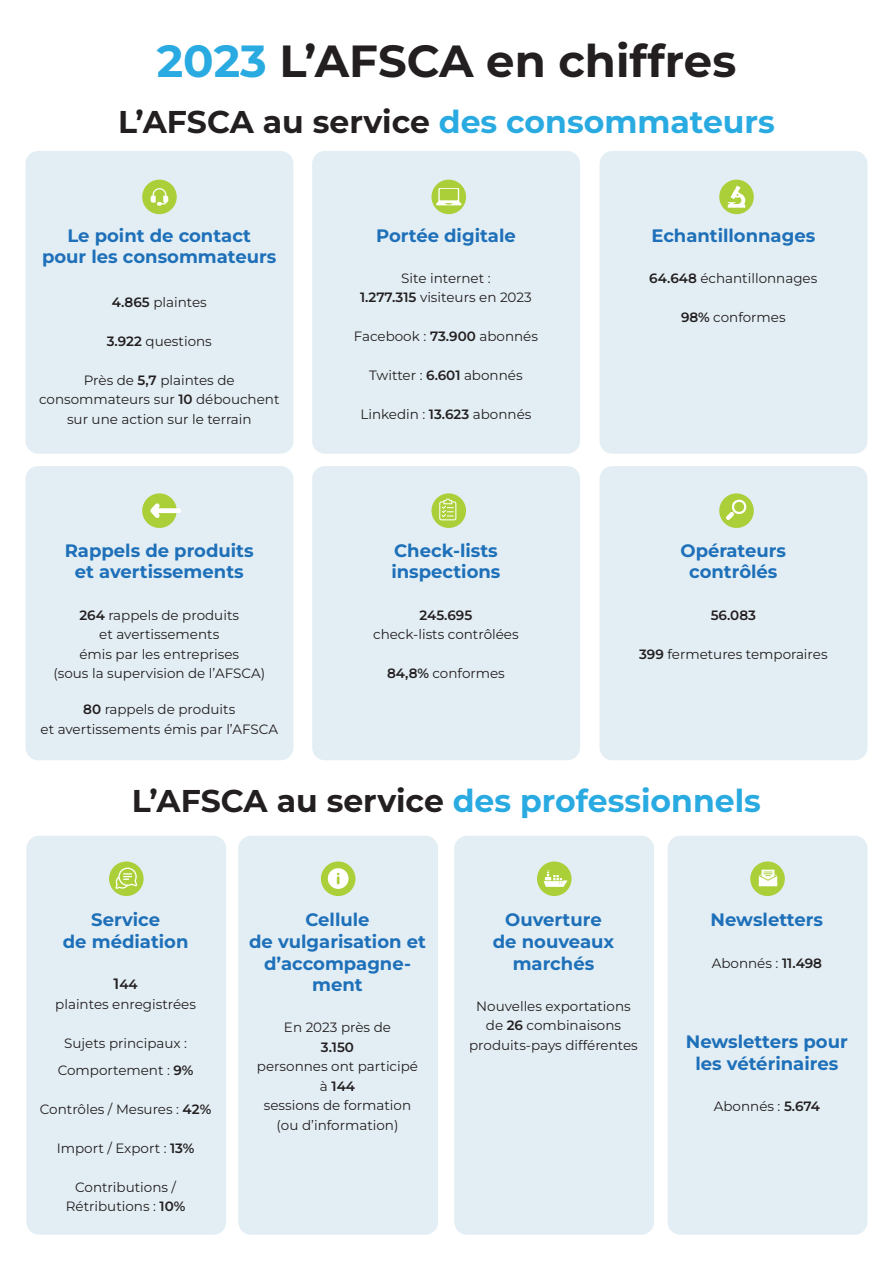
<style>
.page{position:relative;width:893px;height:1263px;background:#fff}
.page>*{position:absolute;margin:0;border:0;box-sizing:border-box;transform-origin:0 0}
.t1{font:700 45px "Montserrat";color:#231f20}
.t2{font:700 31.5px "Montserrat";color:#29aae1}
.t3{font:700 31.5px "Montserrat";color:#231f20}
.t4{font:700 18px/21.6px "Montserrat";color:#1e70b9;text-align:center}
.t5{font:13.5px/19.5px "Montserrat";color:#231f20;text-align:center}
.t6{font:600 13.5px "Montserrat";color:#231f20}
.s1{color:#29aae1}
.s2{font-weight:600}
.s3{color:#231f20}
.s4{font-weight:600;font-size:15px}
</style>
<div class="page">
<div style="left:26px;top:151px;width:267px;height:303px;background:#e3eef4;border-radius:13px"></div>
<div style="left:26px;top:836px;width:200px;height:399px;background:#e3eef4;border-radius:13px"></div>
<div style="left:454px;top:836px;width:200px;height:399px;background:#e3eef4;border-radius:13px"></div>
<div style="left:238px;top:836px;width:200px;height:399px;background:#e3eef4;border-radius:13px"></div>
<div style="left:668px;top:836px;width:199px;height:399px;background:#e3eef4;border-radius:13px"></div>
<div style="left:26px;top:466px;width:267px;height:294px;background:#e3eef4;border-radius:13px"></div>
<div style="left:312px;top:151px;width:268px;height:303px;background:#e3eef4;border-radius:13px"></div>
<div style="left:312px;top:466px;width:268px;height:294px;background:#e3eef4;border-radius:13px"></div>
<div style="left:600px;top:151px;width:267px;height:303px;background:#e3eef4;border-radius:13px"></div>
<div style="left:600px;top:466px;width:267px;height:294px;background:#e3eef4;border-radius:13px"></div>
<div style="left:142px;top:180px;width:35px;height:34px;background:#abcf38;border-radius:50%"></div>
<div style="left:142px;top:493px;width:35px;height:35px;background:#abcf38;border-radius:50%"></div>
<div style="left:321px;top:861px;width:34px;height:35px;background:#abcf38;border-radius:50%"></div>
<div style="left:109px;top:861px;width:35px;height:35px;background:#abcf38;border-radius:50%"></div>
<div style="left:537px;top:861px;width:35px;height:35px;background:#abcf38;border-radius:50%"></div>
<svg style="left:750px;top:861px;width:35px;height:35px"></svg>
<div style="left:431px;top:180px;width:35px;height:34px;background:#abcf38;border-radius:50%"></div>
<svg style="left:431px;top:493px;width:35px;height:35px"></svg>
<div style="left:719px;top:180px;width:35px;height:34px;background:#abcf38;border-radius:50%"></div>
<svg style="left:719px;top:493px;width:35px;height:35px"></svg>
<svg style="left:151px;top:188px;width:17px;height:18px"></svg>
<svg style="left:436px;top:188px;width:25px;height:17px"></svg>
<svg style="left:728px;top:186px;width:17px;height:22px"></svg>
<svg style="left:439px;top:498px;width:17px;height:22px"></svg>
<svg style="left:150px;top:503px;width:31px;height:15px"></svg>
<svg style="left:722px;top:497px;width:27px;height:27px"></svg>
<svg style="left:759px;top:870px;width:18px;height:16px"></svg>
<svg style="left:544px;top:870px;width:23px;height:17px"></svg>
<svg style="left:327px;top:868px;width:22px;height:21px"></svg>
<svg style="left:115px;top:867px;width:22px;height:22px"></svg>
<h1 class="t1" style="left:157px;top:31px;width:581px"><span class="s1">2023</span> L’AFSCA en chiffres</h1>
<h2 class="t3" style="left:118px;top:101px;width:658px">L’AFSCA au service <span class="s1">des consommateurs</span></h2>
<h3 class="t4" style="left:42px;top:224px;width:236px">Le point de contact<br>pour les consommateurs</h3>
<p class="t5" style="left:112px;top:292px;width:97px"><span class="s2">4.865</span> plaintes</p>
<p class="t5" style="left:107px;top:331px;width:107px"><span class="s2">3.922</span> questions</p>
<p class="t5" style="left:39px;top:370px;width:242px">Près de <span class="s2">5,7</span> plaintes de consommateurs sur <span class="s2">10</span> débouchent sur une action sur le terrain</p>
<h3 class="t4" style="left:65px;top:539px;width:190px">Rappels de produits et avertissements</h3>
<p class="t5" style="left:53px;top:605px;width:213px"><span class="s2">264</span> rappels de produits<br>et avertissements<br>émis par les entreprises<br>(sous la supervision de l’AFSCA)</p>
<p class="t5" style="left:41px;top:699px;width:239px"><span class="s2">80</span> rappels de produits<br>et avertissements émis par l’AFSCA</p>
<h3 class="t4" style="left:376px;top:224px;width:141px">Portée digitale</h3>
<p class="t5" style="left:360px;top:268px;width:173px">Site internet :<br><span class="s2">1.277.315</span> visiteurs en 2023</p>
<p class="t5" style="left:354px;top:326px;width:186px">Facebook : <span class="s2">73.900</span> abonnés</p>
<p class="t5" style="left:369px;top:365px;width:155px">Twitter : <span class="s2">6.601</span> abonnés</p>
<p class="t5" style="left:360px;top:404px;width:172px">Linkedin : <span class="s2">13.623</span> abonnés</p>
<h3 class="t4" style="left:391px;top:539px;width:111px;text-align:left">Check-lists inspections</h3>
<p class="t6" style="left:420px;top:606px;width:54px">245.695</p>
<p class="t5" style="left:373px;top:624px;width:147px">check-lists contrôlées</p>
<p class="t5" style="left:387px;top:663px;width:119px"><span class="s2">84,8%</span> conformes</p>
<h3 class="t4" style="left:651px;top:224px;width:165px">Echantillonnages</h3>
<p class="t5" style="left:649px;top:268px;width:170px"><span class="s2">64.648</span> échantillonnages</p>
<p class="t5" style="left:681px;top:307px;width:106px"><span class="s2">98%</span> conformes</p>
<h3 class="t4" style="left:680px;top:539px;width:107px">Opérateurs contrôlés</h3>
<p class="t6" style="left:711px;top:606px;width:47px">56.083</p>
<p class="t5" style="left:639px;top:644px;width:190px"><span class="s2">399</span> fermetures temporaires</p>
<h2 class="t2" style="left:132px;top:779px;width:630px"><span class="s3">L’AFSCA au service</span> des professionnels</h2>
<h3 class="t4" style="left:63px;top:909px;width:127px">Service<br>de médiation</h3>
<p class="t5" style="left:55px;top:974px;width:142px"><span class="s4">1</span><span class="s2">44<br></span>plaintes enregistrées</p>
<p class="t5" style="left:58px;top:1029px;width:137px;line-height:27px">Sujets principaux :<br>Comportement : <span class="s2">9%</span></p>
<p class="t5" style="left:40px;top:1099px;width:173px">Contrôles / Mesures : <span class="s2">42%</span></p>
<p class="t5" style="left:57px;top:1138px;width:139px">Import / Export : <span class="s2">13%</span></p>
<p class="t5" style="left:66px;top:1177px;width:121px">Contributions /<br>Rétributions : <span class="s2">10%</span></p>
<h3 class="t4" style="left:249px;top:909px;width:178px">Cellule<br>de vulgarisation et d’accompagne&shy;ment</h3>
<p class="t5" style="left:284px;top:1017px;width:109px">En 2023 près de</p>
<p class="t6" style="left:321px;top:1038px;width:35px">3.150</p>
<p class="t5" style="left:257px;top:1056px;width:163px">personnes ont participé à <span class="s2">144<br></span>sessions de formation (ou d’information)</p>
<h3 class="t4" style="left:493px;top:909px;width:123px">Ouverture de nouveaux marchés</h3>
<p class="t5" style="left:469px;top:996px;width:170px">Nouvelles exportations de <span class="s2">26</span> combinaisons produits-pays différentes</p>
<h3 class="t4" style="left:711px;top:909px;width:114px">Newsletters</h3>
<p class="t5" style="left:712px;top:953px;width:112px">Abonnés : <span class="s2">11.498</span></p>
<h3 class="t4" style="left:686px;top:1031px;width:164px">Newsletters pour les vétérinaires</h3>
<p class="t5" style="left:714px;top:1096px;width:108px">Abonnés : <span class="s2">5.674</span></p>
</div>
